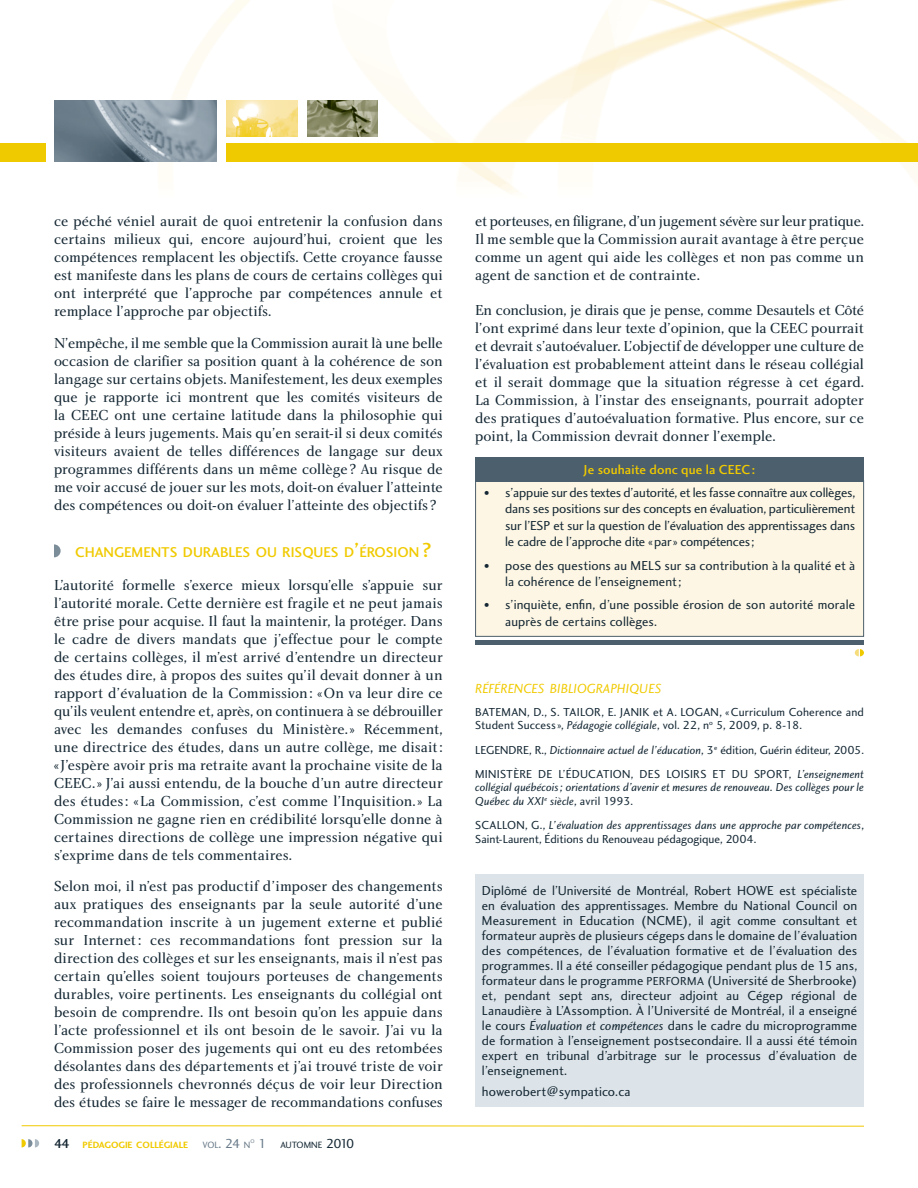
<style>
.page{position:relative;width:918px;height:1188px;background:#fff}
.page>*{position:absolute;margin:0;border:0;box-sizing:border-box;transform-origin:0 0}
.t1{font:15px/18px "Charlotte Book Plain";color:#142733;text-align:justify}
.t2{font:14.7px "Charlotte Sans Medium Plain";color:#f0ca00}
.t3{font:13.65px "Charlotte Sans Book Italic Plain";color:#f0ca00}
.t4{font:13.5px/15px "Charlotte Sans Book Plain";letter-spacing:.005em;color:#142733;text-align:justify}
.t5{font:13.5px "Charlotte Sans Medium Plain";letter-spacing:.01em;color:#f0ca00}
.t6{font:12px/13.5px "Charlotte Sans Book Plain";color:#142733}
.t7{font:12px/13.5px "Charlotte Sans Book Italic Plain";color:#142733}
.t8{font:9.45px "Charlotte Sans Bold Plain";color:#f0ca00}
.t9{font:9.45px "Charlotte Sans Book Plain";color:#142733}
.t10{font:9.45px "Charlotte Sans Book Plain";color:#687a88}
.t11{font:5.55px "Charlotte Sans Book Plain";color:#687a88}
.s1{font-size:21px}
.s2{font-family:"Charlotte Sans Medium Plain";font-size:13.5px;color:#142733}
.s3{font-size:13.5px}
.s4{font-size:13.5px;color:#687a88}
.s5{font-size:12px}
.s6{font-family:"Charlotte Sans Book Italic Plain"}
.s7{font-family:"Charlotte Sans Book Plain"}
</style>
<div class="page">
<img style="left:0;top:0;width:918px;height:194px">
<div style="left:476px;top:481px;width:388px;height:155px;background:#fdf6e4"></div>
<div style="left:475px;top:480px;width:389px;height:157px;border:1px solid #4c5f6c"></div>
<hr style="left:475px;top:641px;width:389px;height:4px;background:#4c5f6c">
<div style="left:475px;top:458px;width:389px;height:24px;background:#4c5f6c"></div>
<svg style="left:54px;top:544px;width:7px;height:13px"></svg>
<img style="left:55px;top:101px;width:162px;height:61px">
<img style="left:307px;top:101px;width:71px;height:36px">
<img style="left:227px;top:101px;width:70px;height:36px">
<div style="left:475px;top:875px;width:389px;height:232px;background:#dde4e9"></div>
<svg style="left:855px;top:649px;width:9px;height:7px"></svg>
<hr style="left:22px;top:1125px;width:842px;height:2px;background:#f0ca00">
<div style="left:227px;top:144px;width:691px;height:18px;background:#f0ca00"></div>
<div style="left:0;top:144px;width:46px;height:18px;background:#f0ca00"></div>
<svg style="left:22px;top:1139px;width:17px;height:9px"></svg>
<p class="t1" style="left:54px;top:213px;width:390px">ce péché véniel aurait de quoi entretenir la confusion dans certains milieux qui, encore aujourd’hui, croient que les compétences remplacent les objectifs. Cette croyance fausse est manifeste dans les plans de cours de certains collèges qui ont interprété que l’approche par compétences annule et remplace l’approche par objectifs.</p>
<p class="t1" style="left:54px;top:335px;width:390px">N’empêche, il me semble que la Commission aurait là une belle occasion de clarifier sa position quant à la cohérence de son langage sur certains objets. Manifestement, les deux exemples que je rapporte ici montrent que les comités visiteurs de la CEEC ont une certaine latitude dans la philosophie qui préside à leurs jugements. Mais qu’en serait-il si deux comités visiteurs avaient de telles différences de langage sur deux programmes différents dans un même collège ? Au risque de me voir accusé de jouer sur les mots, doit-on évaluer l’atteinte des compétences ou doit-on évaluer l’atteinte des objectifs ?</p>
<p class="t2" style="left:75px;top:546px;width:358px">CHANGEMENTS DURABLES OU RISQUES D<span class="s1">’</span>ÉROSION <span class="s1">?</span></p>
<p class="t1" style="left:54px;top:577px;width:390px">L’autorité formelle s’exerce mieux lorsqu’elle s’appuie sur l’autorité morale. Cette dernière est fragile et ne peut jamais être prise pour acquise. Il faut la maintenir, la protéger. Dans le cadre de divers mandats que j’effectue pour le compte de certains collèges, il m’est arrivé d’entendre un directeur des études dire, à propos des suites qu’il devait donner à un rapport d’évaluation de la Commission : « On va leur dire ce qu’ils veulent entendre et, après, on continuera à se débrouiller avec les demandes confuses du Ministère. » Récemment, une directrice des études, dans un autre collège, me disait : « J’espère avoir pris ma retraite avant la prochaine visite de la CEEC. » J’ai aussi entendu, de la bouche d’un autre directeur des études : « La Commission, c’est comme l’Inquisition. » La Commission ne gagne rien en crédibilité lorsqu’elle donne à certaines directions de collège une impression négative qui s’exprime dans de tels commentaires.</p>
<p class="t1" style="left:54px;top:879px;width:390px">Selon moi, il n’est pas productif d’imposer des changements aux pratiques des enseignants par la seule autorité d’une recommandation inscrite à un jugement externe et publié sur Internet : ces recommandations font pression sur la direction des collèges et sur les enseignants, mais il n’est pas certain qu’elles soient toujours porteuses de changements durables, voire pertinents. Les enseignants du collégial ont besoin de comprendre. Ils ont besoin qu’on les appuie dans l’acte professionnel et ils ont besoin de le savoir. J’ai vu la Commission poser des jugements qui ont eu des retombées désolantes dans des départements et j’ai trouvé triste de voir des professionnels chevronnés déçus de voir leur Direction des études se faire le messager de recommandations confuses</p>
<p class="t8" style="left:54px;top:1141px;width:136px"><span class="s2">44</span> PÉDAGOGIE COLLÉGIALE</p>
<p class="t10" style="left:202px;top:1141px;width:49px">VOL<span class="s3">. 24</span> N</p>
<p class="t11" style="left:250px;top:1139px;width:6px">O</p>
<p class="t9" style="left:258px;top:1141px;width:97px"><span class="s4">1</span> AUTOMNE <span class="s3">2010</span></p>
<p class="t1" style="left:475px;top:213px;width:390px">et porteuses, en filigrane, d’un jugement sévère sur leur pratique.<br>Il me semble que la Commission aurait avantage à être perçue comme un agent qui aide les collèges et non pas comme un agent de sanction et de contrainte.</p>
<p class="t1" style="left:475px;top:303px;width:390px">En conclusion, je dirais que je pense, comme Desautels et Côté l’ont exprimé dans leur texte d’opinion, que la CEEC pourrait et devrait s’autoévaluer. L’objectif de développer une culture de l’évaluation est probablement atteint dans le réseau collégial et il serait dommage que la situation régresse à cet égard.<br>La Commission, à l’instar des enseignants, pourrait adopter des pratiques d’autoévaluation formative. Plus encore, sur ce point, la Commission devrait donner l’exemple.</p>
<p class="t5" style="left:584px;top:464px;width:173px">Je souhaite donc que la CEEC :</p>
<p class="t4" style="left:505px;top:485px;width:352px;line-height:16.5px;text-indent:-21px"><span class="s5">•</span> s’appuie sur des textes d’autorité, et les fasse connaître aux collèges, dans ses positions sur des concepts en évaluation, particulièrement sur l’ESP et sur la question de l’évaluation des apprentissages dans le cadre de l’approche dite « par » compétences ;</p>
<p class="t4" style="left:505px;top:558px;width:352px;line-height:16.5px;text-indent:-21px"><span class="s5">•</span> pose des questions au MELS sur sa contribution à la qualité et à la cohérence de l’enseignement ;</p>
<p class="t4" style="left:505px;top:598px;width:352px;line-height:16.5px;text-indent:-21px"><span class="s5">•</span> s’inquiète, enfin, d’une possible érosion de son autorité morale auprès de certains collèges.</p>
<p class="t3" style="left:475px;top:683px;width:188px">RÉFÉRENCES BIBLIOGRAPHIQUES</p>
<p class="t6" style="left:475px;top:706px;width:390px">BATEMAN, D., S. TAILOR, E. JANIK et A. LOGAN, « Curriculum Coherence and<br>Student Success », <span class="s6">Pédagogie collégiale</span>, vol. 22, n<sup>o</sup> 5, 2009, p. 8-18.</p>
<p class="t6" style="left:475px;top:739px;width:390px;line-height:24.3px">LEGENDRE, R., <span class="s6">Dictionnaire actuel de l’éducation</span>, 3<sup>e</sup> édition, Guérin éditeur, 2005.<br>MINISTÈRE DE L’ÉDUCATION, DES LOISIRS ET DU SPORT, <span class="s6">L’enseignement</span></p>
<p class="t7" style="left:475px;top:782px;width:390px">collégial québécois ; orientations d’avenir et mesures de renouveau. Des collèges pour le<br>Québec du XXI<sup>e</sup> siècle<span class="s7">, avril 1993.</span></p>
<p class="t7" style="left:475px;top:820px;width:390px"><span class="s7">SCALLON, G.,</span> L’évaluation des apprentissages dans une approche par compétences<span class="s7">,</span></p>
<p class="t6" style="left:475px;top:833px;width:283px">Saint-Laurent, Éditions du Renouveau pédagogique, 2004.</p>
<p class="t4" style="left:482px;top:884px;width:377px">Diplômé de l’Université de Montréal, Robert HOWE est spécialiste en évaluation des apprentissages. Membre du National Council on Measurement in Education (NCME), il agit comme consultant et formateur auprès de plusieurs cégeps dans le domaine de l’évaluation des compétences, de l’évaluation formative et de l’évaluation des programmes. Il a été conseiller pédagogique pendant plus de 15 ans, formateur dans le programme <span class="s5">PERFORMA</span> (Université de Sherbrooke) et, pendant sept ans, directeur adjoint au Cégep régional de Lanaudière à L’Assomption. À l’Université de Montréal, il a enseigné le cours <span class="s6">Évaluation et compétences</span> dans le cadre du microprogramme de formation à l’enseignement postsecondaire. Il a aussi été témoin expert en tribunal d’arbitrage sur le processus d’évaluation de l’enseignement.</p>
<p class="t4" style="left:482px;top:1086px;width:150px">howerobert@sympatico.ca</p>
</div>
